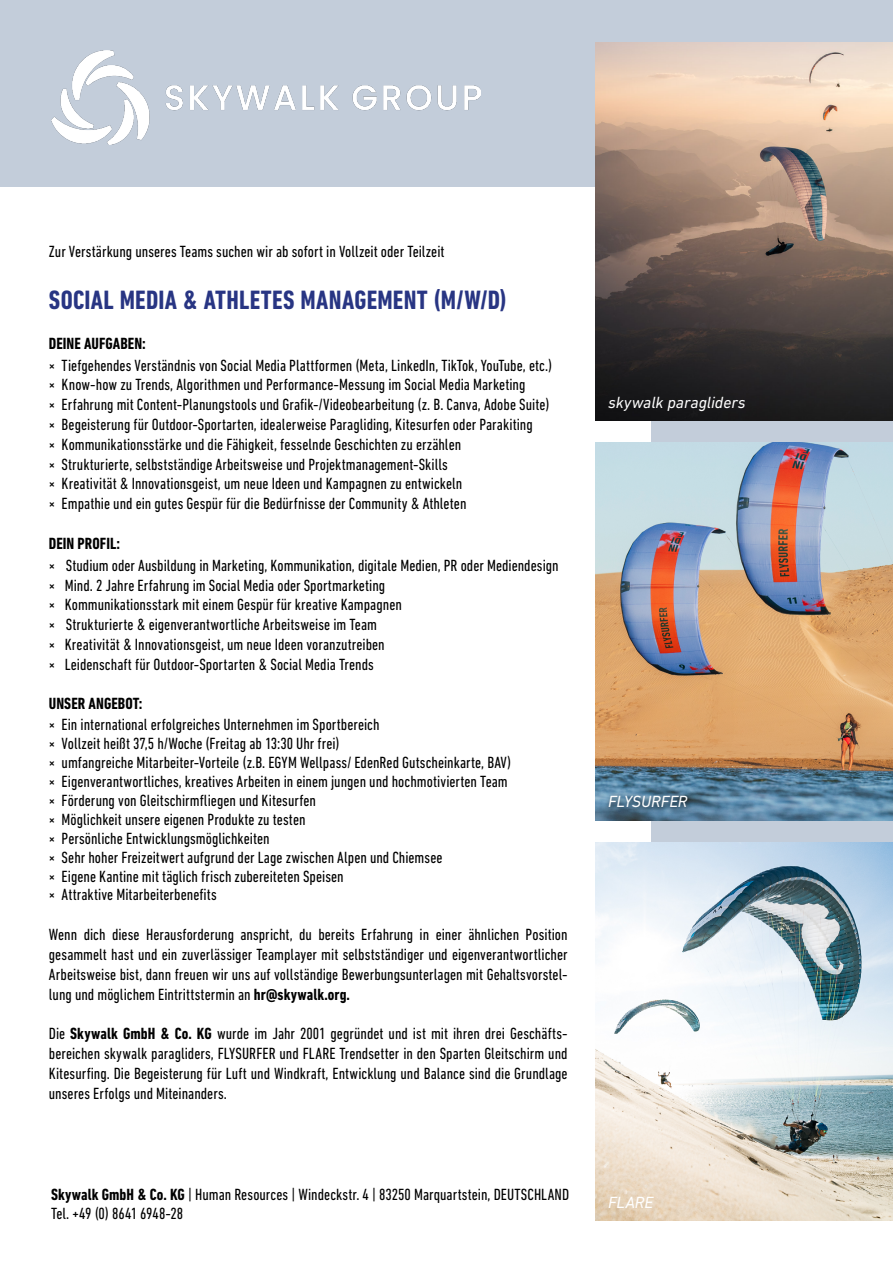
<style>
.page{position:relative;width:893px;height:1263px;background:#fff}
.page>*{position:absolute;margin:0;border:0;box-sizing:border-box;transform-origin:0 0}
.t1{font:700 condensed 27px "DIN Next LT Pro";letter-spacing:.015em;color:#283583}
.t2{font:condensed 16.5px/19.8px "DIN Next LT Pro";letter-spacing:.005em;color:#000}
.t3{font:700 condensed 16.5px "DIN Next LT Pro";letter-spacing:.005em;color:#000}
.t4{font:italic 16.5px "DIN Next LT Pro";letter-spacing:-.005em;color:#fff}
.s1{font-weight:700}
</style>
<div class="page">
<div style="left:0;top:0;width:893px;height:1185px;background:#c3cdda"></div>
<div style="left:0;top:187px;width:651px;height:1076px;background:#fff"></div>
<img style="left:595px;top:43px;width:298px;height:378px">
<img style="left:595px;top:842px;width:298px;height:378px">
<img style="left:595px;top:443px;width:298px;height:377px">
<div style="left:604px;top:791px;width:89px;height:22px;background:#000;opacity:.8"></div>
<img style="left:51px;top:51px;width:430px;height:93px">
<p class="t2" style="left:49px;top:241px;width:397px">Zur Verstärkung unseres Teams suchen wir ab sofort in Vollzeit oder Teilzeit</p>
<h1 class="t1" style="left:49px;top:285px;width:460px">SOCIAL MEDIA &amp; ATHLETES MANAGEMENT (M/W/D)</h1>
<p class="t3" style="left:49px;top:334px;width:98px">DEINE AUFGABEN:</p>
<p class="t2" style="left:49px;top:355px;width:505px">× Tiefgehendes Verständnis von Social Media Plattformen (Meta, LinkedIn, TikTok, YouTube, etc.) × Know-how zu Trends, Algorithmen und Performance-Messung im Social Media Marketing<br>× Erfahrung mit Content-Planungstools und Grafik-/Videobearbeitung (z. B. Canva, Adobe Suite) × Begeisterung für Outdoor-Sportarten, idealerweise Paragliding, Kitesurfen oder Parakiting<br>× Kommunikationsstärke und die Fähigkeit, fesselnde Geschichten zu erzählen<br>× Strukturierte, selbstständige Arbeitsweise und Projektmanagement-Skills<br>× Kreativität &amp; Innovationsgeist, um neue Ideen und Kampagnen zu entwickeln<br>× Empathie und ein gutes Gespür für die Bedürfnisse der Community &amp; Athleten</p>
<p class="t3" style="left:49px;top:534px;width:73px">DEIN PROFIL:</p>
<p class="t2" style="left:49px;top:555px;width:511px">× Studium oder Ausbildung in Marketing, Kommunikation, digitale Medien, PR oder Mediendesign × Mind. 2 Jahre Erfahrung im Social Media oder Sportmarketing<br>× Kommunikationsstark mit einem Gespür für kreative Kampagnen<br>× Strukturierte &amp; eigenverantwortliche Arbeitsweise im Team<br>× Kreativität &amp; Innovationsgeist, um neue Ideen voranzutreiben<br>× Leidenschaft für Outdoor-Sportarten &amp; Social Media Trends</p>
<p class="t3" style="left:49px;top:694px;width:95px">UNSER ANGEBOT:</p>
<p class="t2" style="left:49px;top:715px;width:464px;line-height:18.9px">× Ein international erfolgreiches Unternehmen im Sportbereich<br>× Vollzeit heißt 37,5 h/Woche (Freitag ab 13:30 Uhr frei)<br>× umfangreiche Mitarbeiter-Vorteile (z.B. EGYM Wellpass/ EdenRed Gutscheinkarte, BAV) × Eigenverantwortliches, kreatives Arbeiten in einem jungen und hochmotivierten Team × Förderung von Gleitschirmfliegen und Kitesurfen<br>× Möglichkeit unsere eigenen Produkte zu testen<br>× Persönliche Entwicklungsmöglichkeiten<br>× Sehr hoher Freizeitwert aufgrund der Lage zwischen Alpen und Chiemsee<br>× Eigene Kantine mit täglich frisch zubereiteten Speisen<br>× Attraktive Mitarbeiterbenefits</p>
<p class="t2" style="left:49px;top:924px;width:520px;text-align:justify">Wenn dich diese Herausforderung anspricht, du bereits Erfahrung in einer ähnlichen Position gesammelt hast und ein zuverlässiger Teamplayer mit selbstständiger und eigenverantwortlicher Arbeitsweise bist, dann freuen wir uns auf vollständige Bewerbungsunterlagen mit Gehaltsvorstel&shy;lung und möglichem Eintrittstermin an <span class="s1">hr@skywalk.org.</span></p>
<p class="t2" style="left:49px;top:1023px;width:520px;text-align:justify">Die <span class="s1">Skywalk GmbH &amp; Co. KG</span> wurde im Jahr 2001 gegründet und ist mit ihren drei Geschäfts&shy;bereichen skywalk paragliders, FLYSURFER und FLARE Trendsetter in den Sparten Gleitschirm und Kitesurfing. Die Begeisterung für Luft und Windkraft, Entwicklung und Balance sind die Grundlage unseres Erfolgs und Miteinanders.</p>
<p class="t2" style="left:51px;top:1184px;width:520px"><span class="s1">Skywalk GmbH &amp; Co. KG</span> | Human Resources | Windeckstr. 4 | 83250 Marquartstein, DEUTSCHLAND<br>Tel. +49 (0) 8641 6948-28</p>
<p class="t4" style="left:608px;top:392px;width:139px">skywalk paragliders</p>
<p class="t4" style="left:608px;top:792px;width:81px">FLYSURFER</p>
<p class="t4" style="left:608px;top:1192px;width:47px">FLARE</p>
</div>
